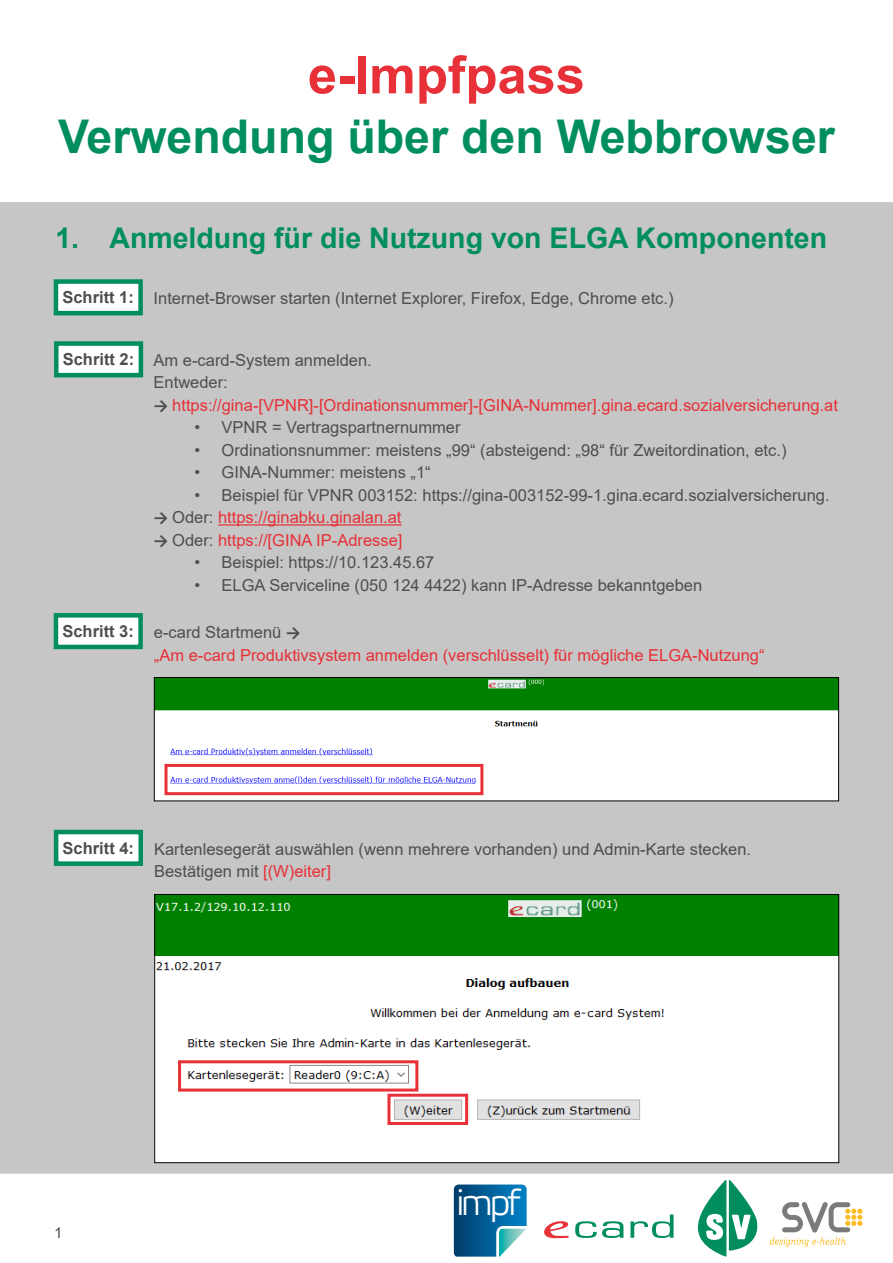
<style>
.page{position:relative;width:893px;height:1263px;background:#fff}
.page>*{position:absolute;margin:0;border:0;box-sizing:border-box;transform-origin:0 0}
.t1{font:700 52.5px "Arial";color:#e73037}
.t2{font:700 46.5px "Arial";color:#008e5d}
.t3{font:300 37.05px "Etelka";color:#fff}
.t4{font:700 28.5px "Arial";color:#008e5d}
.t5{font:16.5px/22.5px "Arial";color:#4f4d51}
.t6{font:16.5px/22.5px "Arial";color:#e73037}
.t7{font:700 16.5px "Arial";color:#4f4d51}
.t8{font:15px "Arial";color:#4f4d51}
.s1{font-weight:700}
.s2{font-family:"Calibri";font-weight:700;color:#4f4d51}
.s3{color:#4f4d51}
.s4{font-weight:700;color:#4f4d51}
.s5{color:#e73037}
</style>
<div class="page">
<div style="left:0;top:202px;width:893px;height:972px;background:#c6c6c6"></div>
<svg style="left:575px;top:1221px;width:48px;height:17px"></svg>
<svg style="left:630px;top:1214px;width:43px;height:24px"></svg>
<svg style="left:544px;top:1221px;width:25px;height:17px"></svg>
<svg style="left:770px;top:1202px;width:92px;height:45px"></svg>
<svg style="left:698px;top:1180px;width:59px;height:76px"></svg>
<svg style="left:454px;top:1184px;width:73px;height:72px;background:#2175a2"></svg>
<img style="left:156px;top:896px;width:681px;height:265px">
<div style="left:154px;top:894px;width:685px;height:269px;border:1px solid #000"></div>
<div style="left:178px;top:1060px;width:240px;height:31px;border:3px solid #e73037"></div>
<div style="left:387px;top:1094px;width:81px;height:31px;border:3px solid #e73037"></div>
<img style="left:156px;top:679px;width:681px;height:120px">
<div style="left:154px;top:677px;width:685px;height:124px;border:1px solid #000"></div>
<div style="left:165px;top:764px;width:318px;height:31px;border:3px solid #e73037"></div>
<div style="left:56px;top:282px;width:85px;height:31px;background:#fff"></div>
<div style="left:54px;top:279px;width:89px;height:36px;border:4px solid #008e5d"></div>
<hr style="left:218px;top:524px;width:184px;height:1px;background:#e73037">
<div style="left:56px;top:344px;width:85px;height:31px;background:#fff"></div>
<div style="left:54px;top:341px;width:89px;height:36px;border:4px solid #008e5d"></div>
<div style="left:56px;top:615px;width:85px;height:32px;background:#fff"></div>
<div style="left:54px;top:613px;width:89px;height:36px;border:4px solid #008e5d"></div>
<div style="left:56px;top:832px;width:85px;height:32px;background:#fff"></div>
<div style="left:54px;top:830px;width:89px;height:36px;border:4px solid #008e5d"></div>
<h1 class="t1" style="left:308px;top:38px;width:279px">e-Impfpass</h1>
<h2 class="t2" style="left:58px;top:104px;width:778px">Verwendung über den Webbrowser</h2>
<h3 class="t4" style="left:55px;top:218px;width:773px">1. Anmeldung für die Nutzung von ELGA Komponenten</h3>
<p class="t5" style="left:62px;top:287px;width:613px"><span class="s1">Schritt 1:</span> Internet-Browser starten (Internet Explorer, Firefox, Edge, Chrome etc.)</p>
<p class="t7" style="left:63px;top:348px;width:73px">Schritt 2:</p>
<p class="t5" style="left:154px;top:348px;width:220px">Am e-card-System anmelden.<br>Entweder:</p>
<p class="t6" style="left:154px;top:394px;width:686px"><span class="s2">→</span> https://gina-[VPNR]-[Ordinationsnummer]-[GINA-Nummer].gina.ecard.sozialversicherung.at</p>
<p class="t5" style="left:195px;top:416px;width:267px">• VPNR = Vertragspartnernummer</p>
<p class="t5" style="left:195px;top:439px;width:593px">• Ordinationsnummer: meistens „99“ (absteigend: „98“ für Zweitordination, etc.)</p>
<p class="t5" style="left:195px;top:461px;width:238px">• GINA-Nummer: meistens „1“</p>
<p class="t5" style="left:195px;top:484px;width:637px">• Beispiel für VPNR 003152: https://gina-003152-99-1.gina.ecard.sozialversicherung.</p>
<p class="t6" style="left:154px;top:506px;width:249px"><span class="s2">→</span> <span class="s3">Oder:</span> https://ginabku.ginalan.at</p>
<p class="t6" style="left:154px;top:529px;width:250px"><span class="s2">→</span> <span class="s3">Oder:</span> https://[GINA IP-Adresse]</p>
<p class="t5" style="left:195px;top:551px;width:241px">• Beispiel: https://10.123.45.67</p>
<p class="t5" style="left:195px;top:574px;width:509px">• ELGA Serviceline (050 124 4422) kann IP-Adresse bekanntgeben</p>
<p class="t6" style="left:154px;top:621px;width:612px;text-indent:-91px"><span class="s4">Schritt 3:</span> <span class="s3">e-card Startmenü</span> <span class="s2">→<br></span>„Am e-card Produktivsystem anmelden (verschlüsselt) für mögliche ELGA-Nutzung“</p>
<p class="t5" style="left:154px;top:837px;width:599px;text-indent:-91px"><span class="s1">Schritt 4:</span> Kartenlesegerät auswählen (wenn mehrere vorhanden) und Admin-Karte stecken.<br>Bestätigen mit <span class="s5">[(W)eiter]</span></p>
<p class="t8" style="left:54px;top:1222px;width:10px">1</p>
<h3 class="t3" style="left:457px;top:1179px;width:66px">impf</h3>
</div>
